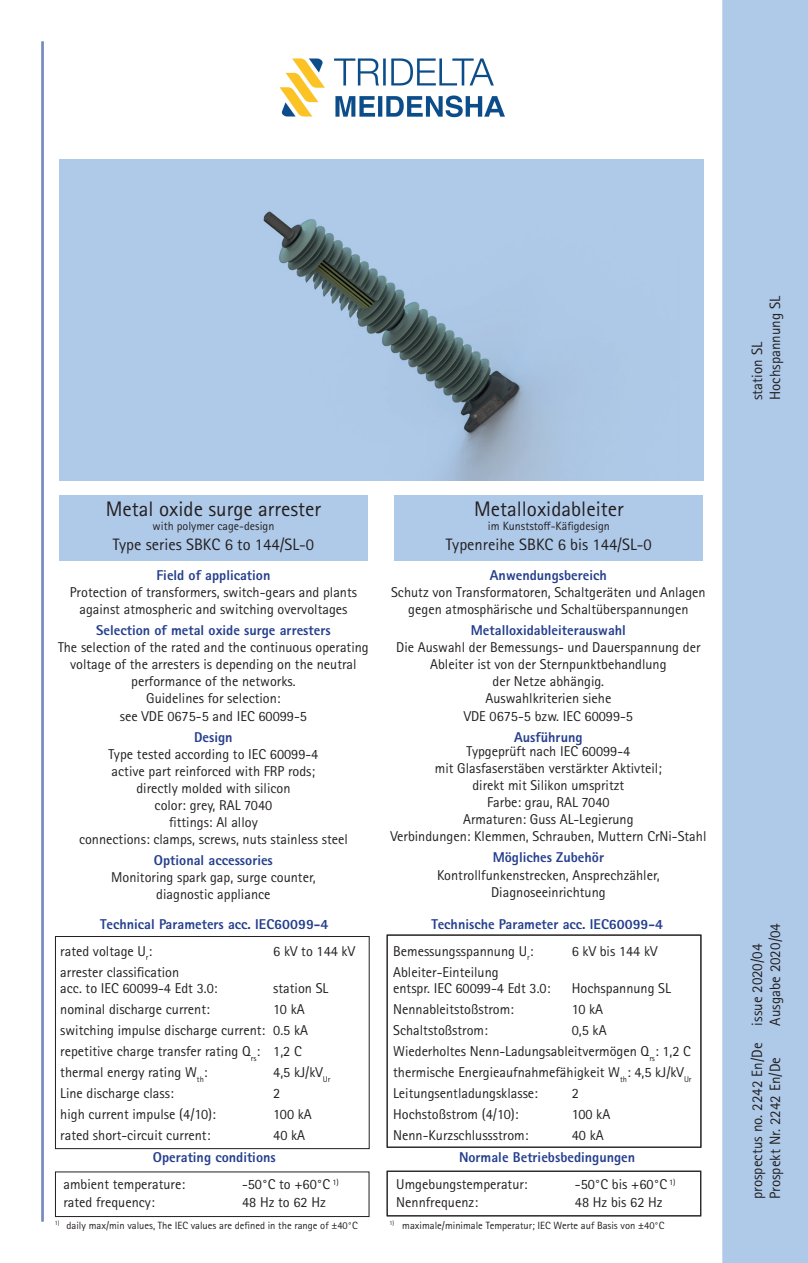
<style>
.page{position:relative;width:808px;height:1263px;background:#fff}
.page>*{position:absolute;margin:0;border:0;box-sizing:border-box;transform-origin:0 0}
.t1{font:21px "Rotis Sans Serif Pro Grk";color:#231f20}
.t2{font:16.5px "Rotis Sans Serif Pro Grk";color:#231f20}
.t3{font:15px/18px "Rotis Sans Serif Pro Grk";color:#231f20}
.t4{font:14.25px/17.1px "Rotis Sans Serif Pro Grk";color:#231f20;text-align:center}
.t5{font:800 14.25px/27px "Rotis Sans Serif Pro Grk";color:#253f8e}
.t6{font:12px "Rotis Sans Serif Pro Grk";color:#231f20}
.t7{font:10.5px "Rotis Sans Serif Pro Grk";color:#231f20}
.s1{font-weight:400;color:#231f20}
</style>
<div class="page">
<div style="left:55px;top:1172px;width:314px;height:45px;border:1px solid #231f20"></div>
<div style="left:55px;top:936px;width:314px;height:213px;border:1px solid #231f20"></div>
<div style="left:59px;top:495px;width:309px;height:66px;background:#afcae9"></div>
<img style="left:59px;top:160px;width:644px;height:320px">
<img style="left:279px;top:58px;width:226px;height:60px">
<div style="left:722px;top:0;width:86px;height:1263px;background:#afcae9"></div>
<div style="left:387px;top:1171px;width:314px;height:45px;border:1px solid #231f20"></div>
<div style="left:387px;top:935px;width:314px;height:212px;border:1px solid #231f20"></div>
<div style="left:394px;top:495px;width:308px;height:66px;background:#afcae9"></div>
<hr style="left:41px;top:41px;width:3px;height:1180px;background:#788bbc">
<h1 class="t1" style="left:106px;top:496px;width:217px">Metal oxide surge arrester</h1>
<p class="t6" style="left:153px;top:519px;width:123px">with polymer cage-design</p>
<p class="t2" style="left:113px;top:534px;width:203px">Type series SBKC 6 to 144/SL-0</p>
<h1 class="t1" style="left:474px;top:496px;width:151px">Metalloxidableiter</h1>
<p class="t6" style="left:488px;top:519px;width:123px">im Kunststoff-Käfigdesign</p>
<p class="t2" style="left:446px;top:534px;width:207px">Typenreihe SBKC 6 bis 144/SL-0</p>
<p class="t5" style="left:156px;top:561px;width:115px">Field of application</p>
<p class="t4" style="left:70px;top:584px;width:289px">Protection of transformers, switch-gears and plants against atmospheric and switching overvoltages</p>
<p class="t5" style="left:96px;top:616px;width:236px">Selection of metal oxide surge arresters</p>
<p class="t4" style="left:58px;top:639px;width:312px">The selection of the rated and the continuous operating voltage of the arresters is depending on the neutral performance of the networks.<br>Guidelines for selection:<br>see VDE 0675-5 and IEC 60099-5</p>
<p class="t5" style="left:194px;top:723px;width:40px">Design</p>
<p class="t4" style="left:79px;top:745px;width:270px">Type tested according to IEC 60099-4<br>active part reinforced with FRP rods;<br>directly molded with silicon<br>color: grey, RAL 7040<br>fittings: Al alloy<br>connections: clamps, screws, nuts stainless steel</p>
<p class="t5" style="left:154px;top:847px;width:120px">Optional accessories</p>
<p class="t4" style="left:111px;top:869px;width:206px">Monitoring spark gap, surge counter, diagnostic appliance</p>
<p class="t5" style="left:490px;top:561px;width:118px">Anwendungsbereich</p>
<p class="t4" style="left:391px;top:584px;width:316px">Schutz von Transformatoren, Schaltgeräten und Anlagen gegen atmosphärische und Schaltüberspannungen</p>
<p class="t5" style="left:471px;top:616px;width:157px">Metalloxidableiterauswahl</p>
<p class="t4" style="left:396px;top:639px;width:306px">Die Auswahl der Bemessungs- und Dauerspannung der Ableiter ist von der Sternpunktbehandlung<br>der Netze abhängig.<br>Auswahlkriterien siehe<br>VDE 0675-5 bzw. IEC 60099-5</p>
<p class="t5" style="left:514px;top:723px;width:70px">Ausführung</p>
<p class="t4" style="left:390px;top:743px;width:318px">Typgeprüft nach IEC 60099-4<br>mit Glasfaserstäben verstärkter Aktivteil;<br>direkt mit Silikon umspritzt<br>Farbe: grau, RAL 7040<br>Armaturen: Guss AL-Legierung<br>Verbindungen: Klemmen, Schrauben, Muttern CrNi-Stahl</p>
<p class="t5" style="left:493px;top:844px;width:113px">Mögliches Zubehör</p>
<p class="t4" style="left:437px;top:866px;width:224px">Kontrollfunkenstrecken, Ansprechzähler,<br>Diagnoseeinrichtung</p>
<p class="t5" style="left:60px;top:910px;width:270px;text-indent:40px">Technical Parameters acc. IEC60099-4 <span class="s1">rated voltage U</span><sub>r</sub><span class="s1">:</span></p>
<p class="t4" style="left:273px;top:942px;width:83px">6 kV to 144 kV</p>
<p class="t5" style="left:393px;top:910px;width:271px;text-indent:38px">Technische Parameter acc. IEC60099-4<br><span class="s1">Bemessungsspannung U</span><sub>r</sub><span class="s1">:</span></p>
<p class="t4" style="left:572px;top:942px;width:87px">6 kV bis 144 kV</p>
<p class="t4" style="left:60px;top:963px;width:159px;line-height:16.5px;text-align:left">arrester classification<br>acc. to IEC 60099-4 Edt 3.0:</p>
<p class="t4" style="left:273px;top:980px;width:57px">station SL</p>
<p class="t4" style="left:393px;top:963px;width:159px;line-height:16.5px;text-align:left">Ableiter-Einteilung<br>entspr. IEC 60099-4 Edt 3.0:</p>
<p class="t4" style="left:572px;top:980px;width:101px">Hochspannung SL</p>
<p class="t4" style="left:60px;top:999px;width:249px;line-height:21px;text-align:left;text-indent:213px">10 kA switching impulse discharge current: 0.5 kA repetitive charge transfer rating Q<sub>rs</sub>: 1,2 C thermal energy rating W<sub>th</sub>:</p>
<p class="t4" style="left:60px;top:1001px;width:151px">nominal discharge current:</p>
<p class="t4" style="left:273px;top:1064px;width:59px">4,5 kJ/kV<sub>Ur</sub></p>
<p class="t4" style="left:60px;top:1085px;width:115px">Line discharge class:</p>
<p class="t4" style="left:273px;top:1085px;width:9px">2</p>
<p class="t4" style="left:60px;top:1106px;width:157px">high current impulse (4/10):</p>
<p class="t4" style="left:273px;top:1106px;width:40px">100 kA</p>
<p class="t4" style="left:60px;top:1127px;width:152px">rated short-circuit current:</p>
<p class="t4" style="left:273px;top:1127px;width:33px">40 kA</p>
<p class="t4" style="left:393px;top:1001px;width:122px">Nennableitstoßstrom:</p>
<p class="t4" style="left:572px;top:1001px;width:33px">10 kA</p>
<p class="t4" style="left:393px;top:1022px;width:96px">Schaltstoßstrom:</p>
<p class="t4" style="left:393px;top:1020px;width:300px;line-height:21px;text-align:left;text-indent:179px">0,5 kA<br>Wiederholtes Nenn-Ladungsableitvermögen Q<sub>rs</sub>: 1,2 C thermische Energieaufnahmefähigkeit W<sub>th</sub>: 4,5 kJ/kV<sub>Ur </sub>Leitungsentladungsklasse:</p>
<p class="t4" style="left:572px;top:1085px;width:9px">2</p>
<p class="t4" style="left:393px;top:1106px;width:127px">Hochstoßstrom (4/10):</p>
<p class="t4" style="left:572px;top:1106px;width:40px">100 kA</p>
<p class="t4" style="left:393px;top:1127px;width:137px">Nenn-Kurzschlussstrom:</p>
<p class="t4" style="left:572px;top:1127px;width:33px">40 kA</p>
<p class="t5" style="left:153px;top:1144px;width:124px">Operating conditions</p>
<p class="t4" style="left:63px;top:1176px;width:123px">ambient temperature:</p>
<p class="t4" style="left:242px;top:1176px;width:98px">-50°C to +60°C <sup>1)</sup></p>
<p class="t4" style="left:63px;top:1193px;width:93px">rated frequency:</p>
<p class="t4" style="left:242px;top:1193px;width:85px">48 Hz to 62 Hz</p>
<p class="t5" style="left:459px;top:1144px;width:178px">Normale Betriebsbedingungen</p>
<p class="t4" style="left:396px;top:1176px;width:133px">Umgebungstemperatur:</p>
<p class="t4" style="left:575px;top:1176px;width:102px">-50°C bis +60°C <sup>1)</sup></p>
<p class="t4" style="left:396px;top:1193px;width:83px">Nennfrequenz:</p>
<p class="t4" style="left:575px;top:1193px;width:89px">48 Hz bis 62 Hz</p>
<p class="t7" style="left:55px;top:1219px;width:304px"><sup>1)</sup> daily max/min values, The IEC values are defined in the range of ±40°C</p>
<p class="t7" style="left:389px;top:1219px;width:277px"><sup>1)</sup> maximale/minimale Temperatur; IEC Werte auf Basis von ±40°C</p>
<p class="t3" style="left:748px;top:400px;width:106px;rotate:-90deg">station SL<br>Hochspannung SL</p>
<p class="t3" style="left:766px;top:1025px;width:104px;rotate:-90deg">Ausgabe 2020/04</p>
<p class="t3" style="left:748px;top:1199px;width:257px;rotate:-90deg">prospectus no. 2242 En/De issue 2020/04<br>Prospekt Nr. 2242 En/De</p>
</div>
